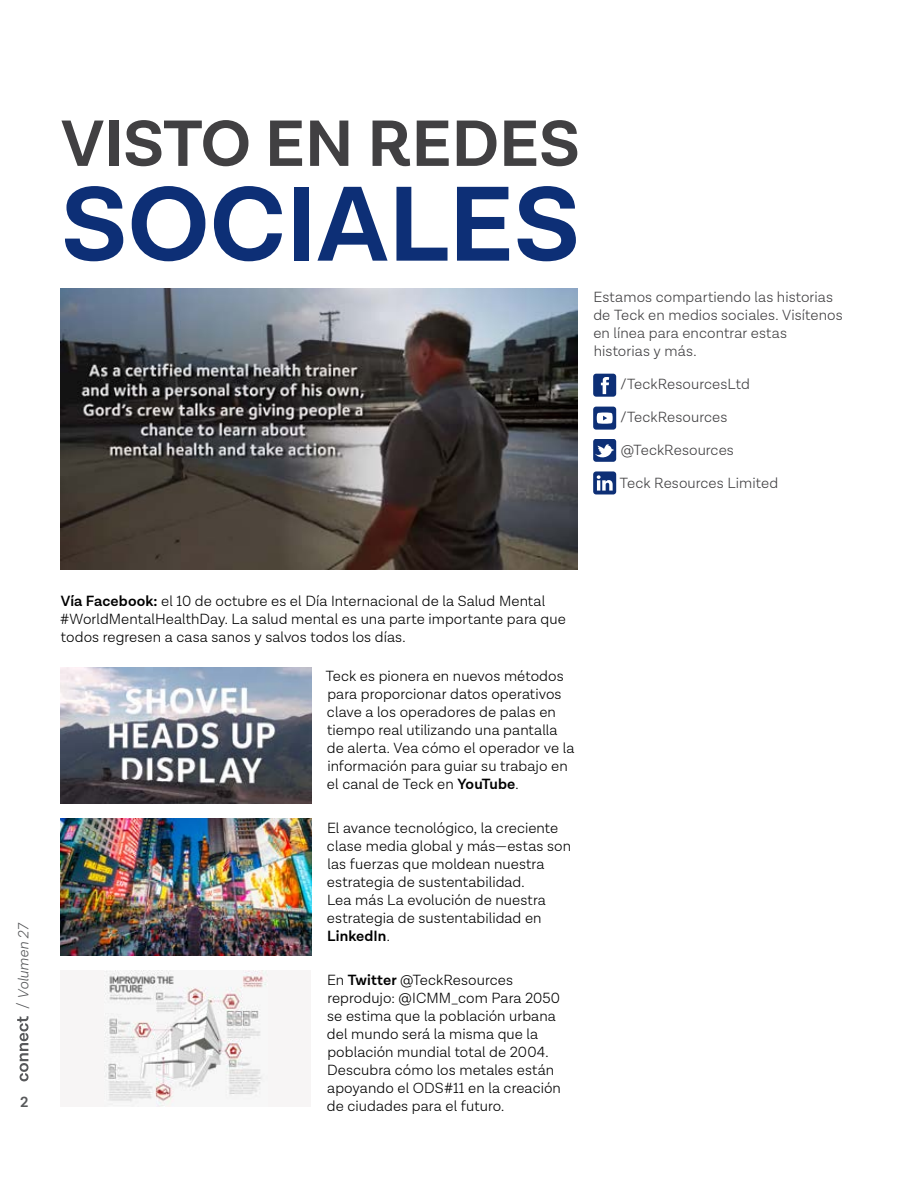
<style>
.page{position:relative;width:918px;height:1188px;background:#fff}
.page>*{position:absolute;margin:0;border:0;box-sizing:border-box;transform-origin:0 0}
.t1{font:700 107.7px "Lota Grotesque";color:#0d2f76}
.t2{font:700 66.15px "Lota Grotesque";color:#414042}
.t3{font:300 15px/18px "Lota Grotesque";letter-spacing:.005em;color:#000}
.t4{font:300 15px/18px "Lota Grotesque";letter-spacing:.005em;color:#414042}
.t5{font:italic 300 15px "Lota Grotesque";color:#58595b}
.t6{font:600 15px "Lota Grotesque";color:#58595b}
.s1{font-style:inherit}
.s2{font-weight:600}
</style>
<div class="page">
<div style="left:60px;top:970px;width:251px;height:137px;background:#f7f5f5"></div>
<img style="left:105px;top:970px;width:161px;height:133px">
<img style="left:60px;top:819px;width:251px;height:136px">
<img style="left:60px;top:667px;width:251px;height:137px">
<img style="left:61px;top:288px;width:517px;height:282px">
<svg style="left:593px;top:374px;width:23px;height:22px"></svg>
<div style="left:593px;top:407px;width:23px;height:22px;background:#0d2f76;border-radius:3px"></div>
<svg style="left:597px;top:413px;width:16px;height:11px"></svg>
<div style="left:593px;top:439px;width:23px;height:23px;background:#0d2f76;border-radius:3px"></div>
<svg style="left:595px;top:444px;width:19px;height:14px"></svg>
<svg style="left:593px;top:471px;width:23px;height:23px"></svg>
<svg style="left:17px;top:1016px;width:12px;height:65px"></svg>
<h2 class="t2" style="left:61px;top:106px;width:520px">VISTO EN REDES</h2>
<h1 class="t1" style="left:61px;top:162px;width:520px">SOCIALES</h1>
<p class="t4" style="left:593px;top:289px;width:251px">Estamos compartiendo las historias de Teck en medios sociales. Visítenos en línea para encontrar estas historias y más.</p>
<p class="t4" style="left:620px;top:376px;width:131px">/TeckResourcesLtd</p>
<p class="t4" style="left:620px;top:409px;width:109px">/TeckResources</p>
<p class="t4" style="left:621px;top:442px;width:115px">@TeckResources</p>
<p class="t4" style="left:620px;top:475px;width:160px">Teck Resources Limited</p>
<p class="t5" style="left:15px;top:1009px;width:88px;rotate:-90deg"><span class="s1">|</span>Volumen 27</p>
<p class="t6" style="left:20px;top:1093px;width:10px">2</p>
<p class="t3" style="left:60px;top:593px;width:507px"><span class="s2">Vía Facebook:</span> el 10 de octubre es el Día Internacional de la Salud Mental #WorldMentalHealthDay. La salud mental es una parte importante para que todos regresen a casa sanos y salvos todos los días.</p>
<p class="t3" style="left:326px;top:668px;width:250px">Teck es pionera en nuevos métodos para proporcionar datos operativos clave a los operadores de palas en tiempo real utilizando una pantalla de alerta. Vea cómo el operador ve la información para guiar su trabajo en el canal de Teck en <span class="s2">YouTube</span>.</p>
<p class="t3" style="left:327px;top:819px;width:246px">El avance tecnológico, la creciente clase media global y más—estas son las fuerzas que moldean nuestra estrategia de sustentabilidad.<br>Lea más La evolución de nuestra estrategia de sustentabilidad en<br><span class="s2">LinkedIn</span>.</p>
<p class="t3" style="left:327px;top:971px;width:235px">En <span class="s2">Twitter</span> @TeckResources reprodujo: @ICMM_com Para 2050 se estima que la población urbana del mundo será la misma que la población mundial total de 2004.<br>Descubra cómo los metales están apoyando el ODS#11 en la creación de ciudades para el futuro.</p>
</div>
